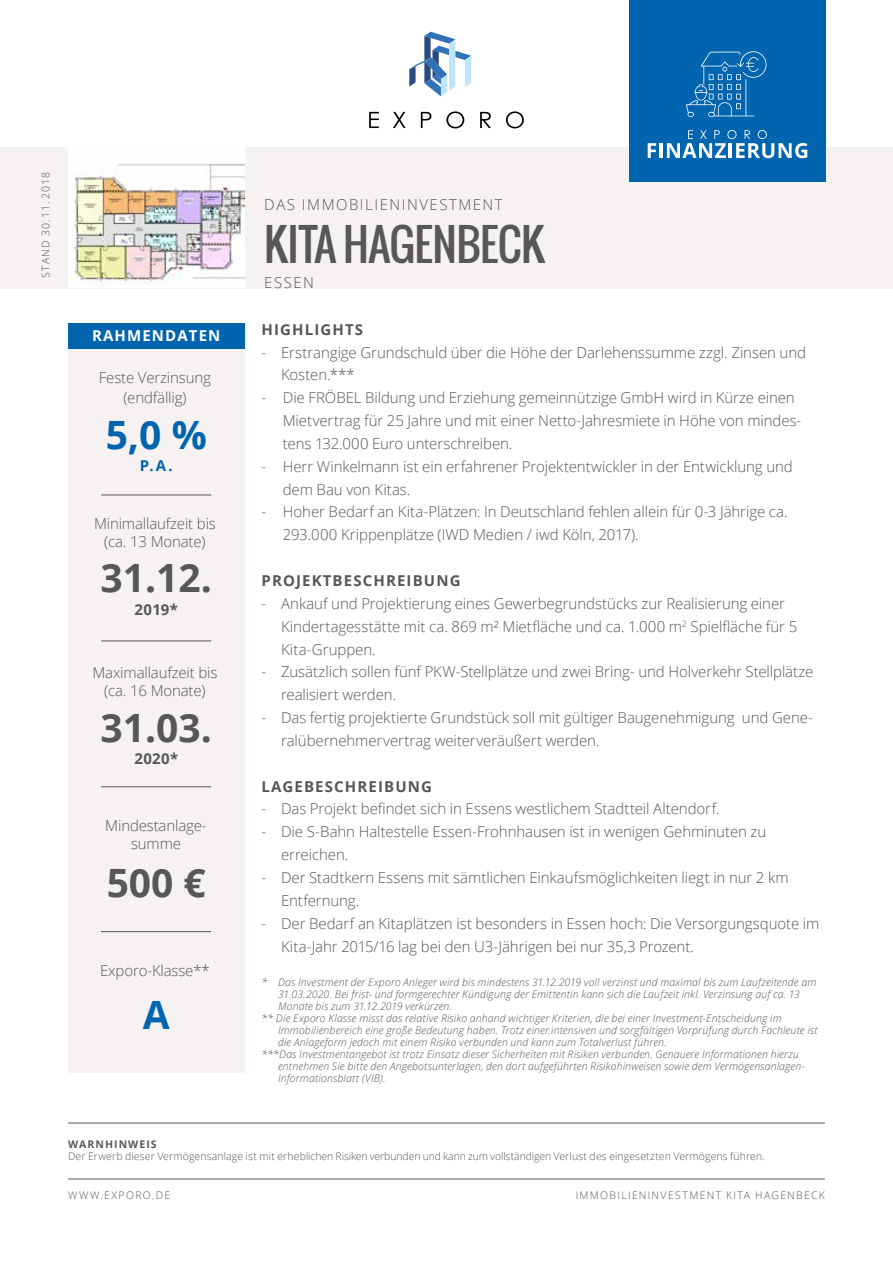
<style>
.page{position:relative;width:893px;height:1263px;background:#fff}
.page>*{position:absolute;margin:0;border:0;box-sizing:border-box;transform-origin:0 0}
.t1{font:43.5px "Oswald";letter-spacing:-.01em;color:#575756}
.t2{font:700 39px "Open Sans";color:#575756}
.t3{font:700 39px "Open Sans";color:#0065ae}
.t4{font:300 15px/22.8px "Open Sans";letter-spacing:-.005em;color:#575756}
.t5{font:700 15px "Open Sans";letter-spacing:.075em;color:#575756}
.t6{font:300 15px "Open Sans";letter-spacing:.1em;color:#575756}
.t7{font:700 15px "Open Sans";letter-spacing:.075em;color:#fff}
.t8{font:700 15px "Open Sans";color:#0065ae}
.t9{font:italic 300 10.5px "Open Sans";letter-spacing:.015em;color:#575756}
.t10{font:300 10.5px "Open Sans";letter-spacing:.01em;color:#575756}
.t11{font:300 10.5px "Open Sans";letter-spacing:.12em;color:#575756}
.t12{font:300 10.5px "Open Sans";letter-spacing:.1em;color:#575756}
.t13{font:300 10.5px "Open Sans";letter-spacing:.13em;color:#575756}
.t14{font:700 10.5px "Open Sans";letter-spacing:.1em;color:#575756}
</style>
<div class="page">
<div style="left:0;top:148px;width:893px;height:141px;background:#f5f2f1"></div>
<hr style="left:68px;top:1178px;width:757px;height:1px;background:#575756">
<img style="left:68px;top:148px;width:176px;height:140px">
<div style="left:68px;top:323px;width:176px;height:749px;background:#f5f2f1"></div>
<hr style="left:101px;top:640px;width:110px;height:1px;background:#575756">
<hr style="left:101px;top:786px;width:110px;height:1px;background:#575756">
<hr style="left:101px;top:495px;width:110px;height:1px;background:#575756">
<div style="left:68px;top:323px;width:176px;height:26px;background:#0065ae"></div>
<hr style="left:68px;top:1123px;width:757px;height:1px;background:#575756">
<div style="left:629px;top:0;width:197px;height:182px;background:#0065ae"></div>
<svg style="left:648px;top:143px;width:8px;height:15px"></svg>
<hr style="left:659px;top:143px;width:4px;height:15px;background:#fff">
<svg style="left:686px;top:51px;width:81px;height:66px"></svg>
<svg style="left:667px;top:130px;width:140px;height:28px"></svg>
<svg style="left:409px;top:32px;width:62px;height:64px"></svg>
<svg style="left:369px;top:112px;width:10px;height:16px"></svg>
<svg style="left:393px;top:112px;width:13px;height:16px"></svg>
<svg style="left:421px;top:112px;width:10px;height:16px"></svg>
<svg style="left:446px;top:111px;width:18px;height:17px"></svg>
<svg style="left:480px;top:112px;width:11px;height:16px"></svg>
<svg style="left:506px;top:111px;width:18px;height:17px"></svg>
<hr style="left:101px;top:931px;width:110px;height:1px;background:#575756">
<p class="t12" style="left:38px;top:278px;width:107px;rotate:-90deg">STAND 30.11.2018</p>
<p class="t7" style="left:92px;top:325px;width:130px">RAHMENDATEN</p>
<p class="t4" style="left:99px;top:367px;width:114px;line-height:19.5px;text-align:center">Feste Verzinsung (endfällig)</p>
<h2 class="t3" style="left:106px;top:407px;width:103px">5,0 %</h2>
<p class="t8" style="left:140px;top:455px;width:34px">P.A.</p>
<p class="t4" style="left:94px;top:514px;width:123px;line-height:18px;text-align:center">Minimallaufzeit bis (ca. 13 Monate)</p>
<h2 class="t2" style="left:101px;top:551px;width:113px">31.12.</h2>
<p class="t5" style="left:135px;top:599px;width:45px">2019*</p>
<p class="t4" style="left:92px;top:663px;width:127px;line-height:18px;text-align:center">Maximallaufzeit bis (ca. 16 Monate)</p>
<h2 class="t2" style="left:101px;top:700px;width:113px">31.03.</h2>
<p class="t5" style="left:134px;top:748px;width:45px">2020*</p>
<p class="t4" style="left:105px;top:816px;width:103px;line-height:18px;text-align:center">Mindestanlage&shy;summe</p>
<h2 class="t2" style="left:107px;top:855px;width:101px">500 €</h2>
<p class="t4" style="left:100px;top:958px;width:111px">Exporo-Klasse**</p>
<h2 class="t3" style="left:143px;top:988px;width:28px">A</h2>
<p class="t6" style="left:264px;top:194px;width:240px">DAS IMMOBILIENINVESTMENT</p>
<h1 class="t1" style="left:264px;top:211px;width:282px">KITA HAGENBECK</h1>
<p class="t4" style="left:264px;top:271px;width:51px">ESSEN</p>
<p class="t5" style="left:261px;top:319px;width:103px">HIGHLIGHTS</p>
<p class="t4" style="left:281px;top:340px;width:527px;text-indent:-20px">- Erstrangige Grundschuld über die Höhe der Darlehenssumme zzgl. Zinsen und<br>Kosten.***</p>
<p class="t4" style="left:283px;top:386px;width:520px;text-indent:-21px">- Die FRÖBEL Bildung und Erziehung gemeinnützige GmbH wird in Kürze einen<br>Mietvertrag für 25 Jahre und mit einer Netto-Jahresmiete in Höhe von mindes&shy;tens 132.000 Euro unterschreiben.</p>
<p class="t4" style="left:283px;top:454px;width:511px;text-indent:-21px">- Herr Winkelmann ist ein erfahrener Projektentwickler in der Entwicklung und dem Bau von Kitas.</p>
<p class="t4" style="left:283px;top:500px;width:506px;text-indent:-21px">- Hoher Bedarf an Kita-Plätzen: In Deutschland fehlen allein für 0-3 Jährige ca.<br>293.000 Krippenplätze (IWD Medien / iwd Köln, 2017).</p>
<p class="t5" style="left:261px;top:570px;width:201px">PROJEKTBESCHREIBUNG</p>
<p class="t4" style="left:281px;top:592px;width:518px;text-indent:-20px">- Ankauf und Projektierung eines Gewerbegrundstücks zur Realisierung einer<br>Kindertagesstätte mit ca. 869 m² Mietfläche und ca. 1.000 m<sup>2</sup> Spielfläche für 5<br>Kita-Gruppen.</p>
<p class="t4" style="left:281px;top:660px;width:534px;text-indent:-20px">- Zusätzlich sollen fünf PKW-Stellplätze und zwei Bring- und Holverkehr Stellplätze realisiert werden.</p>
<p class="t4" style="left:281px;top:706px;width:534px;text-indent:-20px">- Das fertig projektierte Grundstück soll mit gültiger Baugenehmigung und Gene&shy;ralübernehmervertrag weiterveräußert werden.</p>
<p class="t5" style="left:261px;top:775px;width:172px">LAGEBESCHREIBUNG</p>
<p class="t4" style="left:261px;top:797px;width:459px">- Das Projekt befindet sich in Essens westlichem Stadtteil Altendorf.</p>
<p class="t4" style="left:281px;top:820px;width:487px;text-indent:-20px">- Die S-Bahn Haltestelle Essen-Frohnhausen ist in wenigen Gehminuten zu erreichen.</p>
<p class="t4" style="left:281px;top:866px;width:509px;text-indent:-20px">- Der Stadtkern Essens mit sämtlichen Einkaufsmöglichkeiten liegt in nur 2 km<br>Entfernung.</p>
<p class="t4" style="left:281px;top:911px;width:540px;text-indent:-20px">- Der Bedarf an Kitaplätzen ist besonders in Essen hoch: Die Versorgungsquote im<br>Kita-Jahr 2015/16 lag bei den U3-Jährigen bei nur 35,3 Prozent.</p>
<p class="t9" style="left:261px;top:975px;width:556px">* Das Investment der Exporo Anleger wird bis mindestens 31.12.2019 voll verzinst und maximal bis zum Laufzeitende am</p>
<p class="t9" style="left:278px;top:987px;width:523px">31.03.2020. Bei frist- und formgerechter Kündigung der Emittentin kann sich die Laufzeit inkl. Verzinsung auf ca. 13</p>
<p class="t9" style="left:278px;top:999px;width:176px">Monate bis zum 31.12.2019 verkürzen.</p>
<p class="t9" style="left:261px;top:1011px;width:522px">** Die Exporo Klasse misst das relative Risiko anhand wichtiger Kriterien, die bei einer Investment-Entscheidung im</p>
<p class="t9" style="left:278px;top:1023px;width:541px">Immobilienbereich eine große Bedeutung haben. Trotz einer.intensiven und sorgfältigen Vorprüfung durch Fachleute ist</p>
<p class="t9" style="left:278px;top:1035px;width:390px">die Anlageform jedoch mit einem Risiko verbunden und kann zum Totalverlust führen.</p>
<p class="t9" style="left:261px;top:1047px;width:539px">***Das Investmentangebot ist trotz Einsatz dieser Sicherheiten mit Risiken verbunden. Genauere Informationen hierzu</p>
<p class="t9" style="left:278px;top:1059px;width:528px">entnehmen Sie bitte den Angebotsunterlagen, den dort aufgeführten Risikohinweisen sowie dem Vermögensanlagen-</p>
<p class="t9" style="left:278px;top:1071px;width:109px">Informationsblatt (VIB).</p>
<p class="t14" style="left:68px;top:1136px;width:90px">WARNHINWEIS</p>
<p class="t10" style="left:68px;top:1149px;width:698px">Der Erwerb dieser Vermögensanlage ist mit erheblichen Risiken verbunden und kann zum vollständigen Verlust des eingesetzten Vermögens führen.</p>
<p class="t13" style="left:68px;top:1188px;width:104px">WWW.EXPORO.DE</p>
<p class="t11" style="left:576px;top:1188px;width:251px">IMMOBILIENINVESTMENT KITA HAGENBECK</p>
</div>
